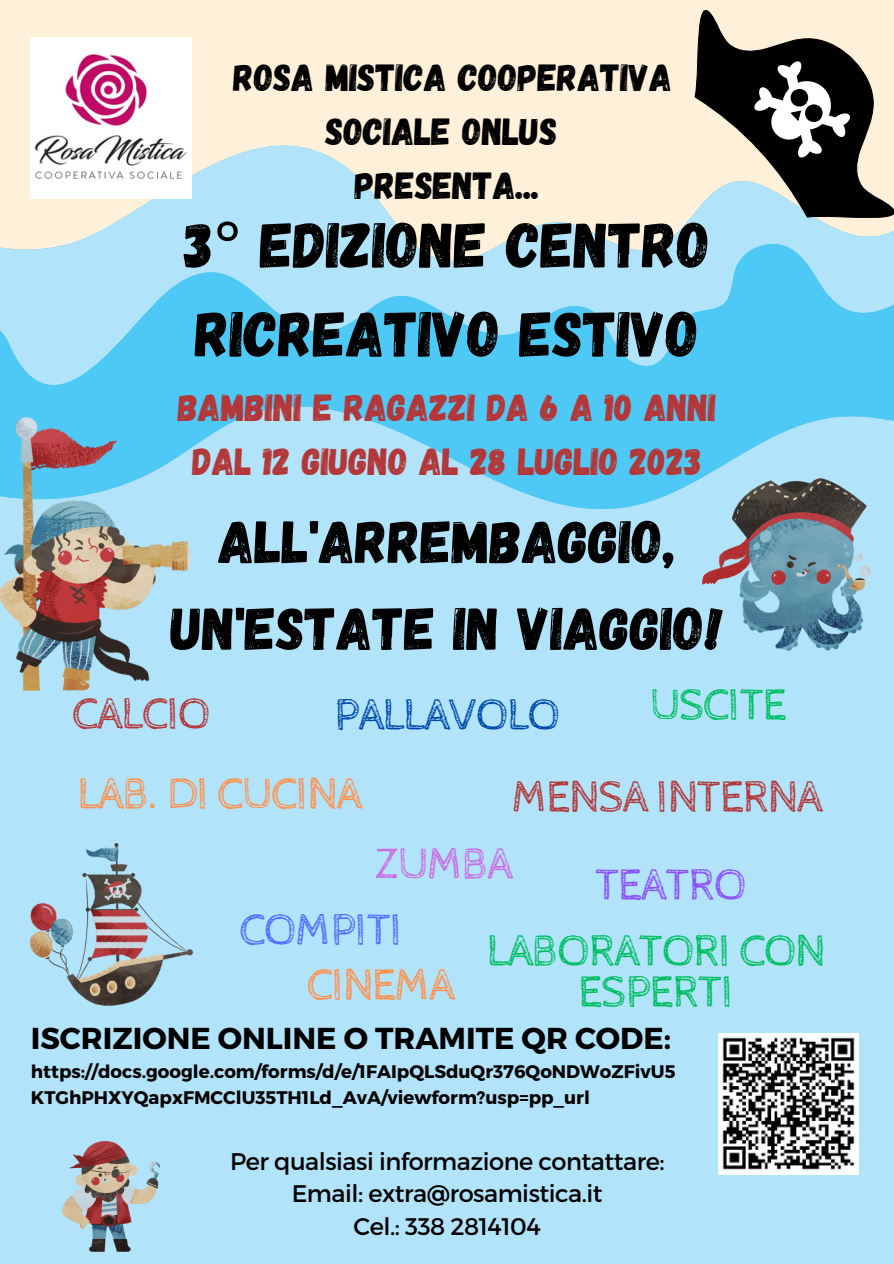
<style>
.page{position:relative;width:894px;height:1264px;background:#fff}
.page>*{position:absolute;margin:0;border:0;box-sizing:border-box;transform-origin:0 0}
.t1{font:63.75px/88.9px "Gagalin";color:#000}
.t2{font:60px/86.7px "Gagalin";color:#000;text-align:center}
.t3{font:45px/40.5px "Cabin Sketch";letter-spacing:-.02em;color:#00bf63;text-align:center}
.t4{font:45px "Cabin Sketch";letter-spacing:-.02em;color:#b33738}
.t5{font:45px "Cabin Sketch";letter-spacing:-.02em;color:#ff914d}
.t6{font:45px "Cabin Sketch";letter-spacing:-.02em;color:#004aad}
.t7{font:45px "Cabin Sketch";letter-spacing:-.02em;color:#5271ff}
.t8{font:45px "Cabin Sketch";letter-spacing:-.02em;color:#8c52ff}
.t9{font:45px "Cabin Sketch";letter-spacing:-.02em;color:#cb6ce6}
.t10{font:37.65px/54px "Gagalin";color:#b33738;text-align:center}
.t11{font:37.65px "Gagalin";color:#000}
.t12{font:700 30.15px "Montserrat";color:#000}
.t13{font:24px/32.7px "Montserrat";letter-spacing:-.02em;color:#000;text-align:center}
.t14{font:700 18.15px/26px "Montserrat";color:#000}
.s1{font-family:"Noto Sans"}
</style>
<div class="page">
<div style="left:0;top:0;width:893px;height:1263px;background:#fff0d9"></div>
<svg style="left:30px;top:89px;width:562px;height:143px"></svg>
<div style="left:191px;top:517px;width:702px;height:141px;background:#b1e3fa"></div>
<svg style="left:0;top:232px;width:893px;height:285px;background:#7ed5f6"></svg>
<div style="left:0;top:658px;width:893px;height:605px;background:#b1e3fa"></div>
<img style="left:0;top:418px;width:191px;height:272px">
<svg style="left:628px;top:9px;width:265px;height:279px"></svg>
<svg style="left:751px;top:58px;width:101px;height:103px;background:#555554"></svg>
<img style="left:31px;top:843px;width:161px;height:162px">
<img style="left:31px;top:38px;width:161px;height:161px">
<img style="left:63px;top:1141px;width:97px;height:109px">
<img style="left:702px;top:478px;width:169px;height:172px">
<img style="left:718px;top:1033px;width:139px;height:141px">
<h3 class="t11" style="left:233px;top:53px;width:440px">ROSA MISTICA COOPERATIVA</h3>
<h3 class="t11" style="left:325px;top:107px;width:233px">SOCIALE ONLUS</h3>
<h3 class="t11" style="left:355px;top:161px;width:186px">PRESENTA...</h3>
<h1 class="t1" style="left:184px;top:197px;width:527px">3<span class="s1">°</span> EDIZIONE CENTRO<br>RICREATIVO ESTIVO</h1>
<h3 class="t10" style="left:178px;top:379px;width:540px">BAMBINI E RAGAZZI DA 6 A 10 ANNI<br>DAL 12 GIUGNO AL 28 LUGLIO 2023</h3>
<h2 class="t2" style="left:171px;top:495px;width:553px">ALL'ARREMBAGGIO,<br>UN'ESTATE IN VIAGGIO!</h2>
<h3 class="t4" style="left:73px;top:688px;width:139px">CALCIO</h3>
<h3 class="t6" style="left:334px;top:689px;width:228px">PALLAVOLO</h3>
<h3 class="t3" style="left:649px;top:685px;width:138px">USCITE</h3>
<h3 class="t5" style="left:78px;top:768px;width:286px">LAB. DI CUCINA</h3>
<h3 class="t4" style="left:512px;top:772px;width:311px">MENSA INTERNA</h3>
<h3 class="t9" style="left:374px;top:838px;width:140px">ZUMBA</h3>
<h3 class="t8" style="left:595px;top:859px;width:153px">TEATRO</h3>
<h3 class="t3" style="left:487px;top:932px;width:339px">LABORATORI CON<br>ESPERTI</h3>
<h3 class="t7" style="left:240px;top:904px;width:164px">COMPITI</h3>
<h3 class="t5" style="left:307px;top:960px;width:149px">CINEMA</h3>
<h3 class="t12" style="left:31px;top:1018px;width:641px">ISCRIZIONE ONLINE O TRAMITE QR CODE:</h3>
<p class="t14" style="left:31px;top:1057px;width:646px">https://docs.google.com/forms/d/e/1FAIpQLSduQr376QoNDWoZFivU5<br>KTGhPHXYQapxFMCClU35TH1Ld_AvA/viewform?usp=pp_url</p>
<h3 class="t13" style="left:230px;top:1143px;width:436px">Per qualsiasi informazione contattare:<br>Email: extra@rosamistica.it<br>Cel.: 338 2814104</h3>
</div>
